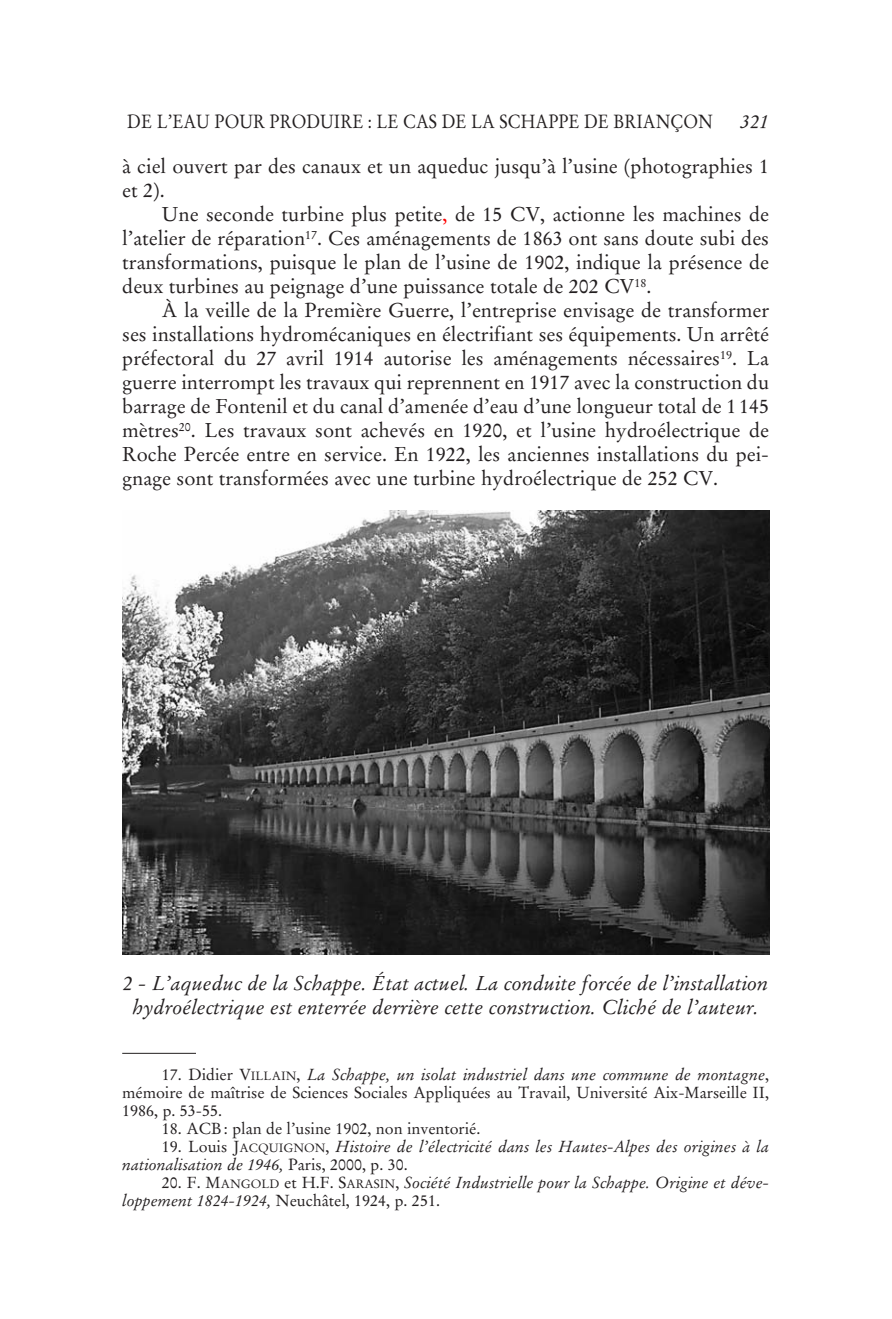
<style>
.page{position:relative;width:892px;height:1319px;background:#fff}
.page>*{position:absolute;margin:0;border:0;box-sizing:border-box;transform-origin:0 0}
.t1{font:20px/24px "Stempel Garamond";color:#231f20;text-align:justify}
.t2{font:italic 20px/24px "Stempel Garamond";color:#231f20;text-align:center}
.t3{font:19px "Stempel Garamond";color:#231f20;scale:.87 1}
.t4{font:italic 19px "Stempel Garamond";color:#231f20}
.t5{font:italic 16px/18px "Stempel Garamond";color:#231f20}
.t6{font:16px/18px "Stempel Garamond";color:#231f20;text-align:justify}
.s1{color:#f00}
.s2{font-size:12px}
.s3{font-style:italic}
.s4{font-style:normal}
.s5{font-style:normal;font-size:12px}
</style>
<div class="page">
<svg style="left:122px;top:510px;width:648px;height:544px"></svg>
<p class="t3" style="left:127px;top:114px;width:674px">DE L’EAU POUR PRODUIRE : LE CAS DE LA SCHAPPE DE BRIANÇON</p>
<p class="t4" style="left:740px;top:114px;width:30px">321</p>
<p class="t1" style="left:122px;top:156px;width:648px">à ciel ouvert par des canaux et un aqueduc jusqu’à l’usine (photographies 1 et 2).</p>
<p class="t1" style="left:122px;top:204px;width:648px;text-indent:40px">Une seconde turbine plus petite<span class="s1">,</span> de 15 CV, actionne les machines de l’atelier de réparation<sup>17</sup>. Ces aménagements de 1863 ont sans doute subi des transformations, puisque le plan de l’usine de 1902, indique la présence de deux turbines au peignage d’une puissance totale de 202 CV<sup>18</sup>.</p>
<p class="t1" style="left:122px;top:300px;width:648px;text-indent:40px">À la veille de la Première Guerre, l’entreprise envisage de transformer ses installations hydromécaniques en électrifiant ses équipements. Un arrêté préfectoral du 27 avril 1914 autorise les aménagements nécessaires<sup>19</sup>. La guerre interrompt les travaux qui reprennent en 1917 avec la construction du barrage de Fontenil et du canal d’amenée d’eau d’une longueur total de 1 145 mètres<sup>20</sup>. Les travaux sont achevés en 1920, et l’usine hydroélectrique de Roche Percée entre en service. En 1922, les anciennes installations du pei&shy;gnage sont transformées avec une turbine hydroélectrique de 252 CV.</p>
<p class="t2" style="left:123px;top:972px;width:646px">2 - L’aqueduc de la Schappe. État actuel. La conduite forcée de l’installation hydroélectrique est enterrée derrière cette construction. Cliché de l’auteur.</p>
<p class="t6" style="left:122px;top:1066px;width:648px;text-indent:40px">17. Didier V<span class="s2">ILLAIN</span>, <span class="s3">La Schappe, un isolat industriel dans une commune de montagne</span>, mémoire de maîtrise de Sciences Sociales Appliquées au Travail, Université Aix-Marseille II, 1986, p. 53-55.</p>
<p class="t6" style="left:162px;top:1120px;width:320px">18. ACB : plan de l’usine 1902, non inventorié.</p>
<p class="t5" style="left:122px;top:1138px;width:648px;text-indent:40px"><span class="s4">19. Louis J</span><span class="s5">ACQUIGNON</span><span class="s4">,</span> Histoire de l’électricité dans les Hautes-Alpes des origines à la nationalisation de 1946, <span class="s4">Paris, 2000, p. 30.</span></p>
<p class="t5" style="left:122px;top:1174px;width:648px;text-indent:40px"><span class="s4">20. F. M</span><span class="s5">ANGOLD</span> <span class="s4">et H.F. S</span><span class="s5">ARASIN</span><span class="s4">,</span> Société Industrielle pour la Schappe. Origine et déve&shy;loppement 1824-1924, <span class="s4">Neuchâtel, 1924, p. 251.</span></p>
</div>
